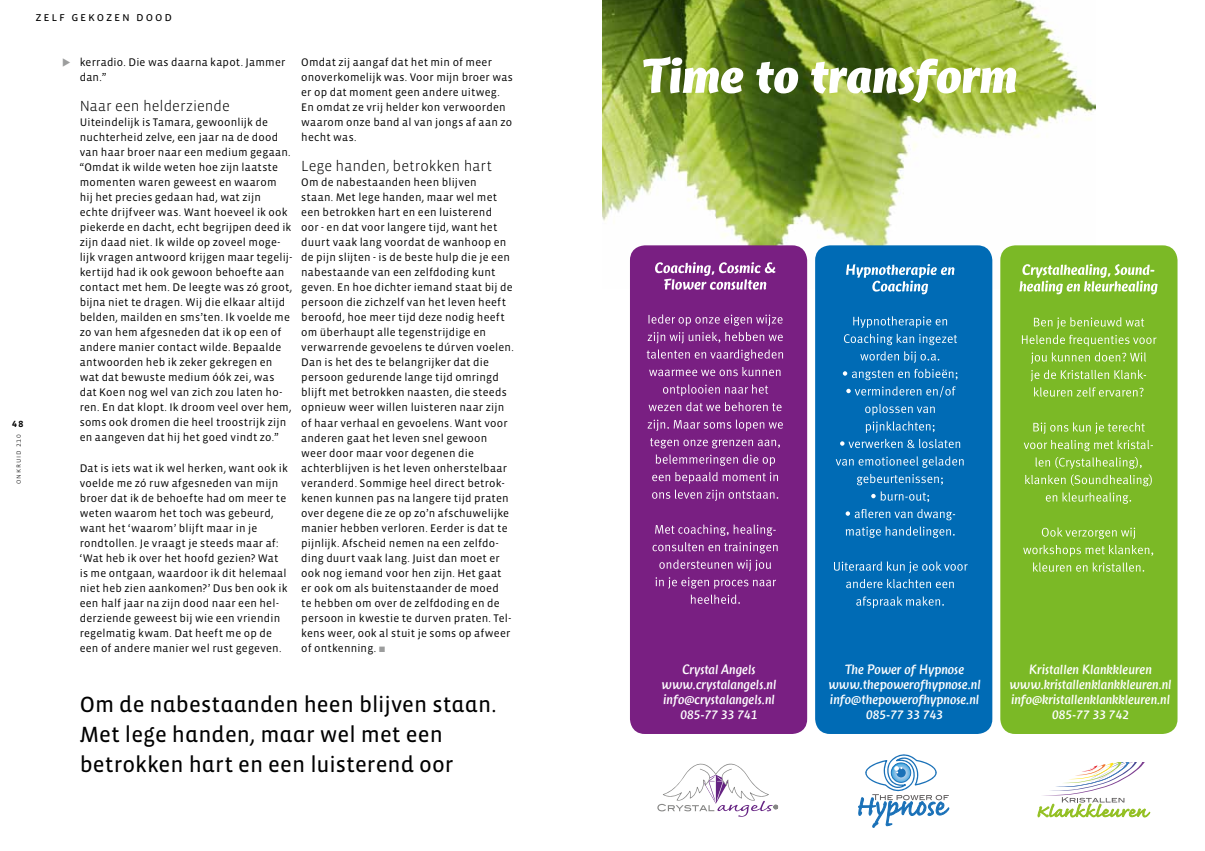
<style>
.page{position:relative;width:1205px;height:851px;background:#fff}
.page>*{position:absolute;margin:0;border:0;box-sizing:border-box;transform-origin:0 0}
.t1{font:22.5px/30px "Vista Sans Alt Reg";letter-spacing:.005em;color:#000}
.t2{font:300 15px "Vista Sans";color:#000}
.t3{font:12.5px/15px "Jambono TF";color:#fff;text-align:center}
.t4{font:12.5px "Vista Sans SC Book";letter-spacing:.145em;color:#000}
.t5{font:11.25px/15px "Vista Sans";letter-spacing:.02em;color:#000}
.t6{font:11.25px "Jambono TF";color:#fff}
.t7{font:11.25px "Vista Sans SC Med";color:#000}
.t8{font:7.5px "Vista Sans SC Light";letter-spacing:.12em;color:#000}
</style>
<div class="page">
<img style="left:602px;top:0;width:493px;height:289px">
<svg style="left:643px;top:56px;width:374px;height:47px"></svg>
<div style="left:630px;top:245px;width:177px;height:488px;background:#791f82;border-radius:15px"></div>
<div style="left:815px;top:245px;width:177px;height:488px;background:#006bb5;border-radius:15px"></div>
<div style="left:1000px;top:245px;width:177px;height:488px;background:#7bb926;border-radius:15px"></div>
<svg style="left:657px;top:763px;width:121px;height:53px"></svg>
<svg style="left:1037px;top:762px;width:113px;height:55px"></svg>
<svg style="left:858px;top:754px;width:91px;height:73px"></svg>
<svg style="left:691px;top:594px;width:49px;height:9px"></svg>
<svg style="left:655px;top:577px;width:121px;height:11px"></svg>
<svg style="left:659px;top:559px;width:112px;height:12px"></svg>
<svg style="left:652px;top:542px;width:125px;height:11px"></svg>
<svg style="left:655px;top:524px;width:120px;height:12px"></svg>
<svg style="left:652px;top:489px;width:126px;height:12px"></svg>
<svg style="left:652px;top:472px;width:126px;height:11px"></svg>
<svg style="left:656px;top:454px;width:119px;height:12px"></svg>
<svg style="left:650px;top:438px;width:130px;height:10px"></svg>
<svg style="left:647px;top:419px;width:136px;height:12px"></svg>
<svg style="left:648px;top:402px;width:133px;height:9px"></svg>
<svg style="left:663px;top:384px;width:105px;height:12px"></svg>
<svg style="left:649px;top:367px;width:131px;height:9px"></svg>
<svg style="left:647px;top:349px;width:136px;height:12px"></svg>
<svg style="left:648px;top:332px;width:135px;height:11px"></svg>
<svg style="left:648px;top:314px;width:134px;height:12px"></svg>
<svg style="left:655px;top:262px;width:121px;height:28px"></svg>
<svg style="left:856px;top:596px;width:88px;height:12px"></svg>
<svg style="left:846px;top:579px;width:108px;height:9px"></svg>
<svg style="left:834px;top:561px;width:133px;height:12px"></svg>
<svg style="left:846px;top:526px;width:108px;height:11px"></svg>
<svg style="left:845px;top:509px;width:110px;height:11px"></svg>
<svg style="left:871px;top:491px;width:58px;height:11px"></svg>
<svg style="left:857px;top:474px;width:86px;height:11px"></svg>
<svg style="left:836px;top:456px;width:127px;height:11px"></svg>
<svg style="left:840px;top:439px;width:120px;height:9px"></svg>
<svg style="left:866px;top:421px;width:68px;height:12px"></svg>
<svg style="left:865px;top:404px;width:70px;height:11px"></svg>
<svg style="left:846px;top:386px;width:110px;height:11px"></svg>
<svg style="left:843px;top:369px;width:114px;height:11px"></svg>
<svg style="left:860px;top:351px;width:79px;height:12px"></svg>
<svg style="left:844px;top:334px;width:113px;height:11px"></svg>
<svg style="left:853px;top:316px;width:94px;height:12px"></svg>
<svg style="left:846px;top:264px;width:108px;height:30px"></svg>
<svg style="left:1033px;top:562px;width:111px;height:9px"></svg>
<svg style="left:1023px;top:545px;width:130px;height:11px"></svg>
<svg style="left:1042px;top:527px;width:93px;height:12px"></svg>
<svg style="left:1046px;top:492px;width:85px;height:11px"></svg>
<svg style="left:1025px;top:457px;width:127px;height:29px"></svg>
<svg style="left:1023px;top:440px;width:130px;height:11px"></svg>
<svg style="left:1033px;top:422px;width:112px;height:12px"></svg>
<svg style="left:1034px;top:387px;width:109px;height:9px"></svg>
<svg style="left:1030px;top:370px;width:116px;height:11px"></svg>
<svg style="left:1031px;top:352px;width:115px;height:12px"></svg>
<svg style="left:1022px;top:335px;width:134px;height:11px"></svg>
<svg style="left:1034px;top:317px;width:110px;height:12px"></svg>
<svg style="left:1019px;top:264px;width:138px;height:30px"></svg>
<p class="t4" style="left:35px;top:11px;width:138px">zelf gekozen dood</p>
<p class="t7" style="left:12px;top:417px;width:13px">48</p>
<p class="t8" style="left:15px;top:483px;width:51px;rotate:-90deg">onkruid 210</p>
<p class="t5" style="left:80px;top:55px;width:207px">kerradio. Die was daarna kapot. Jammer dan.”</p>
<h2 class="t2" style="left:80px;top:99px;width:152px">Naar een helderziende</h2>
<p class="t5" style="left:80px;top:115px;width:214px">Uiteindelijk is Tamara, gewoonlijk de nuchterheid zelve, een jaar na de dood van haar broer naar een medium gegaan. “Omdat ik wilde weten hoe zijn laatste momenten waren geweest en waarom hij het precies gedaan had, wat zijn echte drijfveer was. Want hoeveel ik ook piekerde en dacht, echt begrijpen deed ik zijn daad niet. Ik wilde op zoveel moge&shy;lijk vragen antwoord krijgen maar tegelij&shy;kertijd had ik ook gewoon behoefte aan contact met hem. De leegte was zó groot, bijna niet te dragen. Wij die elkaar altijd belden, mailden en sms’ten. Ik voelde me zo van hem afgesneden dat ik op een of andere manier contact wilde. Bepaalde antwoorden heb ik zeker gekregen en wat dat bewuste medium óók zei, was dat Koen nog wel van zich zou laten ho&shy;ren. En dat klopt. Ik droom veel over hem, soms ook dromen die heel troostrijk zijn en aangeven dat hij het goed vindt zo.”</p>
<p class="t5" style="left:80px;top:460px;width:210px">Dat is iets wat ik wel herken, want ook ik voelde me zó ruw afgesneden van mijn broer dat ik de behoefte had om meer te weten waarom het toch was gebeurd, want het ‘waarom’ blijft maar in je rondtollen. Je vraagt je steeds maar af: ‘Wat heb ik over het hoofd gezien? Wat is me ontgaan, waardoor ik dit helemaal niet heb zien aankomen?’ Dus ben ook ik een half jaar na zijn dood naar een hel&shy;derziende geweest bij wie een vriendin regelmatig kwam. Dat heeft me op de een of andere manier wel rust gegeven.</p>
<p class="t5" style="left:301px;top:55px;width:213px">Omdat zij aangaf dat het min of meer onoverkomelijk was. Voor mijn broer was er op dat moment geen andere uitweg.<br>En omdat ze vrij helder kon verwoorden waarom onze band al van jongs af aan zo hecht was.</p>
<h2 class="t2" style="left:301px;top:159px;width:192px">Lege handen, betrokken hart</h2>
<p class="t5" style="left:301px;top:175px;width:214px">Om de nabestaanden heen blijven<br>staan. Met lege handen, maar wel met een betrokken hart en een luisterend<br>oor - en dat voor langere tijd, want het duurt vaak lang voordat de wanhoop en de pijn slijten - is de beste hulp die je een nabestaande van een zelfdoding kunt geven. En hoe dichter iemand staat bij de persoon die zichzelf van het leven heeft beroofd, hoe meer tijd deze nodig heeft om überhaupt alle tegenstrijdige en verwarrende gevoelens te dúrven voelen.<br>Dan is het des te belangrijker dat die persoon gedurende lange tijd omringd blijft met betrokken naasten, die steeds opnieuw weer willen luisteren naar zijn of haar verhaal en gevoelens. Want voor anderen gaat het leven snel gewoon weer door maar voor degenen die achterblijven is het leven onherstelbaar veranderd. Sommige heel direct betrok&shy;kenen kunnen pas na langere tijd praten over degene die ze op zo’n afschuwelijke manier hebben verloren. Eerder is dat te pijnlijk. Afscheid nemen na een zelfdo&shy;ding duurt vaak lang. Juist dan moet er ook nog iemand voor hen zijn. Het gaat er ook om als buitenstaander de moed<br>te hebben om over de zelfdoding en de persoon in kwestie te durven praten. Tel&shy;kens weer, ook al stuit je soms op afweer of ontkenning.</p>
<h1 class="t1" style="left:80px;top:689px;width:418px">Om de nabestaanden heen blijven staan.</h1>
<h1 class="t1" style="left:80px;top:719px;width:375px">Met lege handen, maar wel met een betrokken hart en een luisterend oor</h1>
<p class="t3" style="left:661px;top:661px;width:116px">Crystal Angels www.crystalangels.nl info@crystalangels.nl</p>
<p class="t6" style="left:680px;top:707px;width:79px">085-77 33 741</p>
<p class="t3" style="left:828px;top:661px;width:154px">The Power of Hypnose www.thepowerofhypnose.nl info@thepowerofhypnose.nl</p>
<p class="t6" style="left:866px;top:707px;width:79px">085-77 33 743</p>
<p class="t3" style="left:1009px;top:661px;width:164px">Kristallen Klankkleuren www.kristallenklankkleuren.nl info@kristallenklankkleuren.nl</p>
<p class="t6" style="left:1052px;top:707px;width:79px">085-77 33 742</p>
</div>
